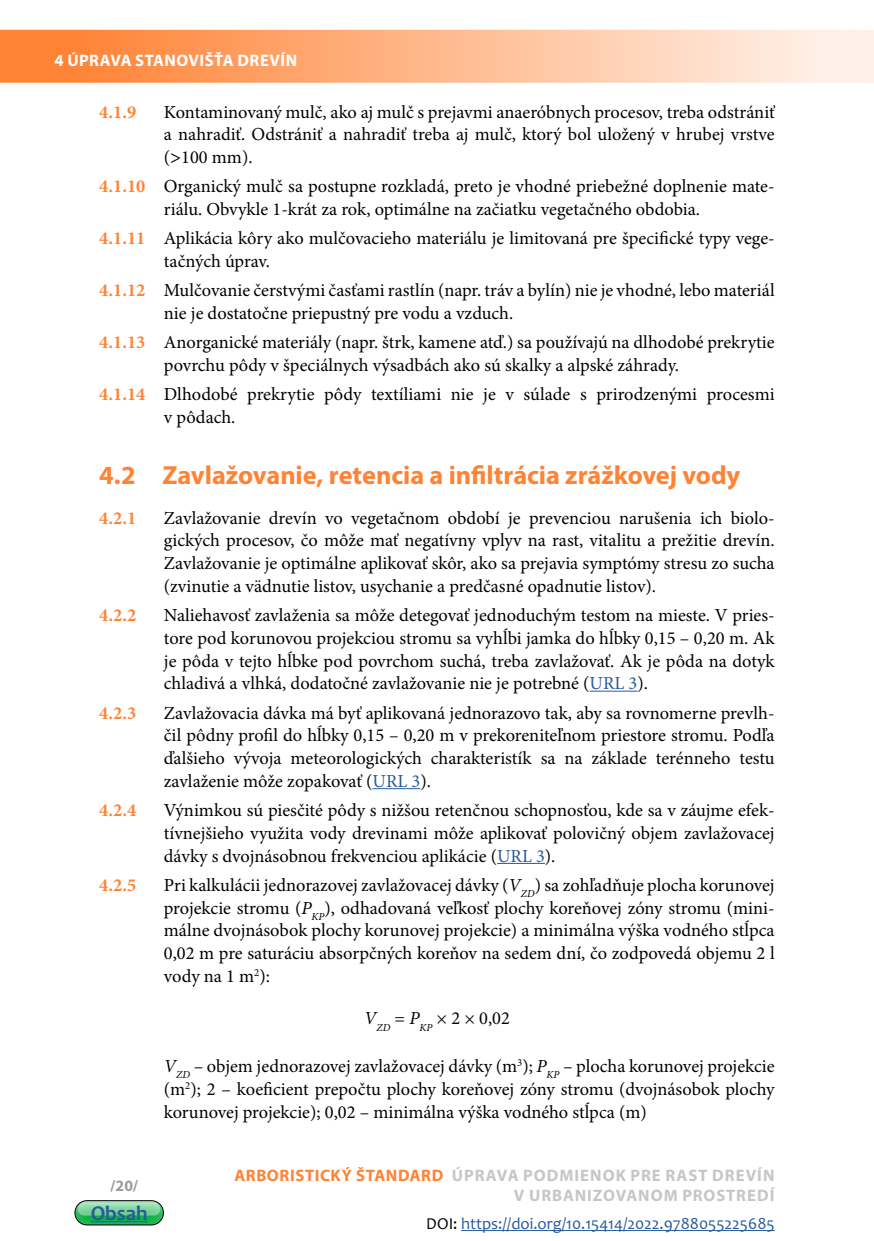
<style>
.page{position:relative;width:874px;height:1241px;background:#fff}
.page>*{position:absolute;margin:0;border:0;box-sizing:border-box;transform-origin:0 0}
.t1{font:700 26.25px "Myriad Pro";letter-spacing:-.005em;color:#ff8335}
.t2{font:700 21px "Candara";color:#275b9b}
.t3{font:18.38px/22.8px "Minion Pro";color:#000;text-align:justify}
.t4{font:700 18.38px "Minion Pro";color:#ff8335}
.t5{font:700 16.62px/19.9px "Myriad Pro";letter-spacing:.055em;color:#c6c6c6;text-align:right}
.t6{font:16.62px "Candara";color:#275b9b}
.t7{font:700 16.62px "Myriad Pro";letter-spacing:.025em;color:#fff}
.t8{font:700 15.75px "Myriad Pro";color:#9d9d9c}
.s1{font-family:"Myriad Pro"}
.s2{font-weight:700;color:#ff8335}
.s3{color:#275b9b}
.s4{font-style:italic}
.s5{color:#ff8335}
.s6{color:#000}
</style>
<div class="page">
<svg style="left:0;top:30px;width:873px;height:53px;background:#ffb88c"></svg>
<hr style="left:461px;top:1229px;width:313px;height:1px;background:#275b9b">
<div style="left:59px;top:1189px;width:119px;height:37px;background:#fff;opacity:.31"></div>
<div style="left:74px;top:1199px;width:90px;height:26px;border:1px solid #000;border-radius:12px"></div>
<svg style="left:78px;top:1202px;width:82px;height:13px"></svg>
<hr style="left:91px;top:1221px;width:57px;height:1px;background:#275b9b">
<hr style="left:589px;top:690px;width:48px;height:1px;background:#275b9b">
<hr style="left:372px;top:788px;width:48px;height:1px;background:#275b9b">
<hr style="left:497px;top:862px;width:47px;height:1px;background:#275b9b">
<p class="t7" style="left:55px;top:49px;width:244px">4 ÚPRAVA STANOVIŠŤA DREVÍN</p>
<p class="t4" style="left:99px;top:99px;width:38px">4.1.9</p>
<p class="t3" style="left:164px;top:100px;width:612px">Kontaminovaný mulč, ako aj mulč s prejavmi anaeróbnych procesov, treba odstrániť a nahradiť. Odstrániť a nahradiť treba aj mulč, ktorý bol uložený v hrubej vrstve (<span class="s1">&gt;</span>100 mm).</p>
<p class="t3" style="left:99px;top:175px;width:676px;text-align:center"><span class="s2">4.1.10</span> Organický mulč sa postupne rozkladá, preto je vhodné priebežné doplnenie mate&shy;riálu. Obvykle 1-krát za rok, optimálne na začiatku vegetačného obdobia.</p>
<p class="t3" style="left:164px;top:227px;width:612px;text-indent:-64px"><span class="s2">4.1.11</span> Aplikácia kôry ako mulčovacieho materiálu je limitovaná pre špecifické typy vege&shy;tačných úprav.</p>
<p class="t3" style="left:164px;top:279px;width:612px;text-indent:-64px"><span class="s2">4.1.12</span> Mulčovanie čerstvými časťami rastlín (napr. tráv a bylín) nie je vhodné, lebo materiál nie je dostatočne priepustný pre vodu a vzduch.</p>
<p class="t3" style="left:164px;top:331px;width:612px;text-indent:-64px"><span class="s2">4.1.13</span> Anorganické materiály (napr. štrk, kamene atď.) sa používajú na dlhodobé prekrytie povrchu pôdy v špeciálnych výsadbách ako sú skalky a alpské záhrady.</p>
<p class="t3" style="left:164px;top:383px;width:612px;text-indent:-64px"><span class="s2">4.1.14</span> Dlhodobé prekrytie pôdy textíliami nie je v súlade s prirodzenými procesmi v pôdach.</p>
<h1 class="t1" style="left:99px;top:458px;width:642px">4.2 Zavlažovanie, retencia a infiltrácia zrážkovej vody</h1>
<p class="t4" style="left:99px;top:504px;width:38px">4.2.1</p>
<p class="t3" style="left:164px;top:506px;width:612px">Zavlažovanie drevín vo vegetačnom období je prevenciou narušenia ich biolo&shy;gických procesov, čo môže mať negatívny vplyv na rast, vitalitu a prežitie drevín.<br>Zavlažovanie je optimálne aplikovať skôr, ako sa prejavia symptómy stresu zo sucha (zvinutie a vädnutie listov, usychanie a predčasné opadnutie listov).</p>
<p class="t4" style="left:99px;top:602px;width:38px">4.2.2</p>
<p class="t3" style="left:164px;top:603px;width:612px">Naliehavosť zavlaženia sa môže detegovať jednoduchým testom na mieste. V pries&shy;tore pod korunovou projekciou stromu sa vyhĺbi jamka do hĺbky 0,15 – 0,20 m. Ak je pôda v tejto hĺbke pod povrchom suchá, treba zavlažovať. Ak je pôda na dotyk chladivá a vlhká, dodatočné zavlažovanie nie je potrebné (<span class="s3">URL 3</span>).</p>
<p class="t4" style="left:99px;top:699px;width:38px">4.2.3</p>
<p class="t3" style="left:164px;top:701px;width:612px">Zavlažovacia dávka má byť aplikovaná jednorazovo tak, aby sa rovnomerne prevlh&shy;čil pôdny profil do hĺbky 0,15 – 0,20 m v prekoreniteľnom priestore stromu. Podľa ďalšieho vývoja meteorologických charakteristík sa na základe terénneho testu zavlaženie môže zopakovať (<span class="s3">URL 3</span>).</p>
<p class="t4" style="left:99px;top:797px;width:38px">4.2.4</p>
<p class="t3" style="left:164px;top:798px;width:612px">Výnimkou sú piesčité pôdy s nižšou retenčnou schopnosťou, kde sa v záujme efek&shy;tívnejšieho využita vody drevinami môže aplikovať polovičný objem zavlažovacej dávky s dvojnásobnou frekvenciou aplikácie (<span class="s3">URL 3</span>).</p>
<p class="t4" style="left:99px;top:871px;width:38px">4.2.5</p>
<p class="t3" style="left:164px;top:873px;width:612px">Pri kalkulácii jednorazovej zavlažovacej dávky (<span class="s4">V</span><sub>ZD</sub>) sa zohľadňuje plocha korunovej projekcie stromu (<span class="s4">P</span><sub>KP</sub>), odhadovaná veľkosť plochy koreňovej zóny stromu (mini&shy;málne dvojnásobok plochy korunovej projekcie) a minimálna výška vodného stĺpca 0,02 m pre saturáciu absorpčných koreňov na sedem dní, čo zodpovedá objemu 2 l vody na 1 m<sup>2</sup>):</p>
<p class="t3" style="left:364px;top:1007px;width:147px"><span class="s4">V</span><sub>ZD</sub> = <span class="s4">P</span><sub>KP</sub> × 2 × 0,02</p>
<p class="t3" style="left:164px;top:1054px;width:612px"><span class="s4">V</span><sub>ZD</sub> – objem jednorazovej zavlažovacej dávky (m<sup>3</sup>); <span class="s4">P</span><sub>KP</sub> – plocha korunovej projekcie (m<sup>2</sup>); 2 – koeficient prepočtu plochy koreňovej zóny stromu (dvojnásobok plochy korunovej projekcie); 0,02 – minimálna výška vodného stĺpca (m)</p>
<p class="t8" style="left:110px;top:1175px;width:29px">/20/</p>
<p class="t2" style="left:91px;top:1200px;width:58px">Obsah</p>
<p class="t5" style="left:234px;top:1164px;width:541px"><span class="s5">ARBORISTICKÝ ŠTANDARD</span> ÚPRAVA PODMIENOK PRE RAST DREVÍN<br>V URBANIZOVANOM PROSTREDÍ</p>
<p class="t6" style="left:426px;top:1213px;width:350px"><span class="s6">DOI:</span> https://doi.org/10.15414/2022.9788055225685</p>
</div>
